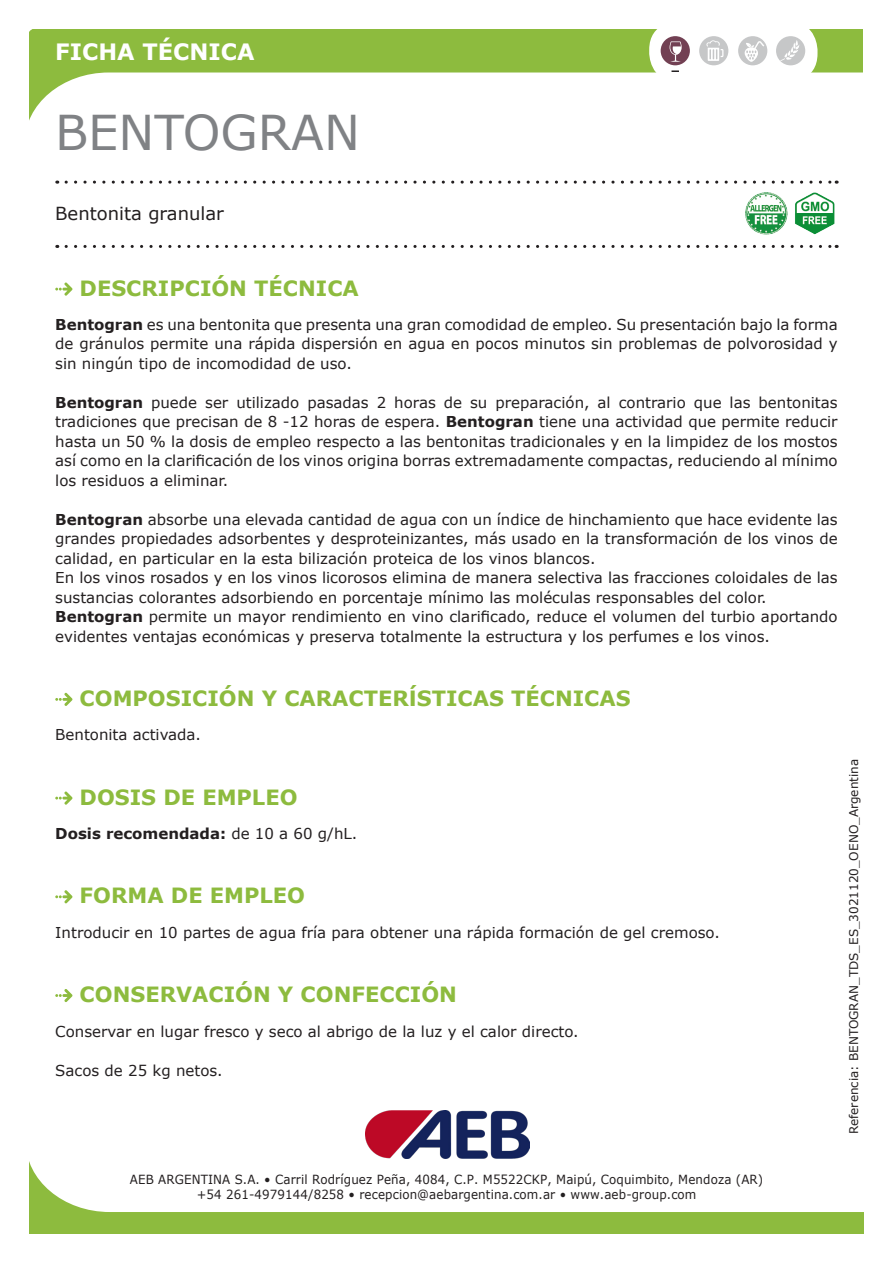
<style>
.page{position:relative;width:893px;height:1263px;background:#fff}
.page>*{position:absolute;margin:0;border:0;box-sizing:border-box;transform-origin:0 0}
.Famiglia{font:48px "Verdana";color:#808285}
.t1{font:700 22.5px "Verdana";color:#fff}
.titoletti_paragrafi{font:700 21px "Verdana";color:#8dbb3e}
.Benefici_prodotto{font:18px "Verdana";color:#231f20}
.testo_ok{font:15px/19.5px "Verdana";color:#231f20;text-align:justify}
.testo_ok-2{font:700 15px "Verdana";color:#231f20}
.t2{font:12.6px/15.1px "Verdana";letter-spacing:.01em;color:#231f20;text-align:center;scale:.94 1}
.t3{font:12px "Verdana";color:#231f20}
.s1{font-weight:700}
.s2{font-weight:400}
</style>
<div class="page">
<svg style="left:30px;top:1164px;width:834px;height:69px"></svg>
<svg style="left:29px;top:30px;width:834px;height:91px"></svg>
<svg style="left:649px;top:21px;width:167px;height:61px"></svg>
<div style="left:650px;top:22px;width:167px;height:60px;background:#fff;border-radius:28px"></div>
<svg style="left:671px;top:70px;width:8px;height:2px"></svg>
<div style="left:776px;top:36px;width:29px;height:29px;background:#c6c7c8;border-radius:50%"></div>
<svg style="left:780px;top:40px;width:20px;height:21px"></svg>
<div style="left:738px;top:36px;width:29px;height:29px;background:#c6c7c8;border-radius:50%"></div>
<div style="left:661px;top:36px;width:29px;height:29px;background:#724053;border-radius:50%"></div>
<div style="left:699px;top:36px;width:29px;height:29px;background:#c6c7c8;border-radius:50%"></div>
<svg style="left:706px;top:40px;width:17px;height:21px"></svg>
<svg style="left:670px;top:41px;width:12px;height:21px"></svg>
<svg style="left:745px;top:41px;width:19px;height:21px"></svg>
<img style="left:365px;top:1110px;width:165px;height:49px">
<svg style="left:66px;top:181px;width:771px;height:3px"></svg>
<svg style="left:66px;top:245px;width:771px;height:3px"></svg>
<svg style="left:55px;top:282px;width:17px;height:14px"></svg>
<svg style="left:55px;top:693px;width:17px;height:13px"></svg>
<svg style="left:55px;top:791px;width:17px;height:14px"></svg>
<svg style="left:55px;top:890px;width:17px;height:13px"></svg>
<svg style="left:55px;top:989px;width:17px;height:13px"></svg>
<img style="left:746px;top:192px;width:89px;height:43px">
<h2 class="t1" style="left:55px;top:36px;width:201px">FICHA TÉCNICA</h2>
<p class="Famiglia" style="left:55px;top:100px;width:306px">BENTOGRAN</p>
<p class="Benefici_prodotto" style="left:55px;top:201px;width:170px">Bentonita granular</p>
<h3 class="titoletti_paragrafi" style="left:80px;top:273px;width:281px">DESCRIPCIÓN TÉCNICA</h3>
<p class="testo_ok" style="left:55px;top:314px;width:784px"><span class="s1">Bentogran</span> es una bentonita que presenta una gran comodidad de empleo. Su presentación bajo la forma de gránulos permite una rápida dispersión en agua en pocos minutos sin problemas de polvorosidad y sin ningún tipo de incomodidad de uso.</p>
<p class="testo_ok" style="left:55px;top:392px;width:784px"><span class="s1">Bentogran</span> puede ser utilizado pasadas 2 horas de su preparación, al contrario que las bentonitas tradiciones que precisan de 8 -12 horas de espera. <span class="s1">Bentogran</span> tiene una actividad que permite reducir hasta un 50 % la dosis de empleo respecto a las bentonitas tradicionales y en la limpidez de los mostos así como en la clarificación de los vinos origina borras extremadamente compactas, reduciendo al mínimo los residuos a eliminar.</p>
<p class="testo_ok" style="left:55px;top:509px;width:784px"><span class="s1">Bentogran</span> absorbe una elevada cantidad de agua con un índice de hinchamiento que hace evidente las grandes propiedades adsorbentes y desproteinizantes, más usado en la transformación de los vinos de calidad, en particular en la esta bilización proteica de los vinos blancos.</p>
<p class="testo_ok" style="left:55px;top:568px;width:784px">En los vinos rosados y en los vinos licorosos elimina de manera selectiva las fracciones coloidales de las sustancias colorantes adsorbiendo en porcentaje mínimo las moléculas responsables del color.</p>
<p class="testo_ok" style="left:55px;top:607px;width:784px"><span class="s1">Bentogran</span> permite un mayor rendimiento en vino clarificado, reduce el volumen del turbio aportando evidentes ventajas económicas y preserva totalmente la estructura y los perfumes e los vinos.</p>
<p class="titoletti_paragrafi" style="left:80px;top:683px;width:553px">COMPOSICIÓN Y CARACTERÍSTICAS TÉCNICAS</p>
<p class="testo_ok" style="left:55px;top:725px;width:147px">Bentonita activada.</p>
<p class="titoletti_paragrafi" style="left:80px;top:782px;width:219px">DOSIS DE EMPLEO</p>
<p class="testo_ok-2" style="left:55px;top:823px;width:304px">Dosis recomendada: <span class="s2">de 10 a 60 g/hL.</span></p>
<p class="titoletti_paragrafi" style="left:80px;top:881px;width:227px">FORMA DE EMPLEO</p>
<p class="testo_ok" style="left:55px;top:922px;width:666px">Introducir en 10 partes de agua fría para obtener una rápida formación de gel cremoso.</p>
<p class="titoletti_paragrafi" style="left:80px;top:979px;width:379px">CONSERVACIÓN Y CONFECCIÓN</p>
<p class="testo_ok" style="left:55px;top:1021px;width:525px">Conservar en lugar fresco y seco al abrigo de la luz y el calor directo.</p>
<p class="testo_ok" style="left:55px;top:1060px;width:169px">Sacos de 25 kg netos.</p>
<p class="t3" style="left:845px;top:1134px;width:377px;rotate:-90deg">RReferencia: BENTOGRAN_TDS_ES_3021120_OENO_Argentina</p>
<p class="t2" style="left:130px;top:1172px;width:675px">AEB ARGENTINA S.A. • Carril Rodríguez Peña, 4084, C.P. M5522CKP, Maipú, Coquimbito, Mendoza (AR) +54 261-4979144/8258 • recepcion@aebargentina.com.ar • www.aeb-group.com</p>
</div>
